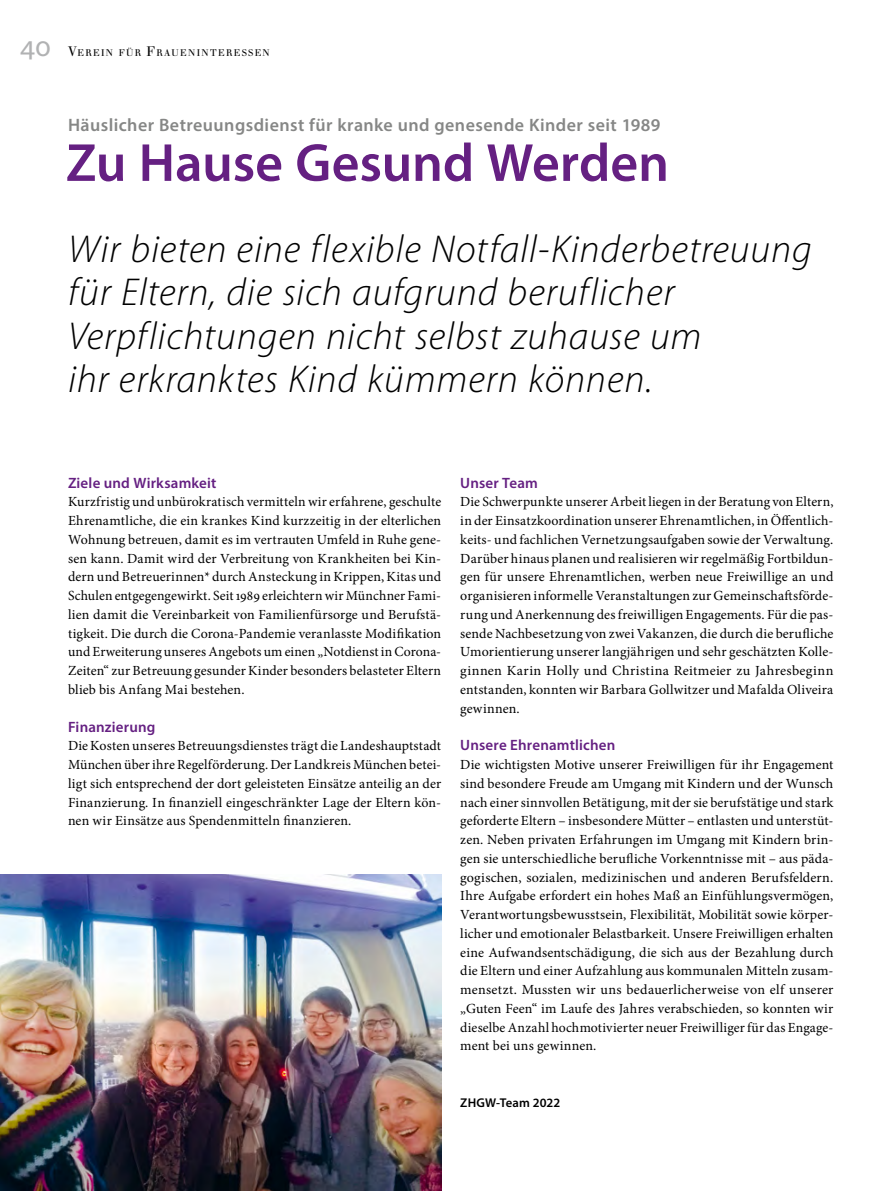
<style>
.page{position:relative;width:893px;height:1191px;background:#fff}
.page>*{position:absolute;margin:0;border:0;box-sizing:border-box;transform-origin:0 0}
.t1{font:600 54px "Myriad Pro";color:#652082}
.t2{font:italic 300 39px/43.5px "Myriad Pro";letter-spacing:.02em;color:#000}
.t3{font:30px "Myriad Pro";color:#b1b2b3}
.t4{font:600 18px "Myriad Pro";letter-spacing:.025em;color:#868786}
.t5{font:600 15px "Myriad Pro";letter-spacing:.01em;color:#652082}
.t6{font:13.95px/18.8px "Minion Pro";letter-spacing:.01em;color:#000;text-align:justify}
.t7{font:600 12.75px "Myriad Pro";letter-spacing:.015em;color:#000}
.t8{font:9.45px "Walbaum";letter-spacing:.145em;color:#000}
.s1{font-size:13.5px}
</style>
<div class="page">
<img style="left:0;top:874px;width:441px;height:317px">
<h3 class="t3" style="left:20px;top:28px;width:32px">40</h3>
<p class="t8" style="left:68px;top:47px;width:203px"><span class="s1">V</span>EREIN FÜR <span class="s1">F</span>RAUENINTERESSEN</p>
<p class="t4" style="left:68px;top:114px;width:594px">Häuslicher Betreuungsdienst für kranke und genesende Kinder seit 1989</p>
<h1 class="t1" style="left:66px;top:128px;width:605px">Zu Hause Gesund Werden</h1>
<h2 class="t2" style="left:68px;top:227px;width:745px">Wir bieten eine flexible Notfall-Kinderbetreuung für Eltern, die sich aufgrund beruflicher Verpflichtungen nicht selbst zuhause um<br>ihr erkranktes Kind kümmern können.</h2>
<p class="t5" style="left:68px;top:473px;width:150px">Ziele und Wirksamkeit</p>
<p class="t6" style="left:68px;top:492px;width:375px">Kurzfristig und unbürokratisch vermitteln wir erfahrene, geschulte Ehrenamtliche, die ein krankes Kind kurzzeitig in der elterlichen Wohnung betreuen, damit es im vertrauten Umfeld in Ruhe gene&shy;sen kann. Damit wird der Verbreitung von Krankheiten bei Kin&shy;dern und Betreuerinnen* durch Ansteckung in Krippen, Kitas und Schulen entgegengewirkt. Seit 1989 erleichtern wir Münchner Fami&shy;lien damit die Vereinbarkeit von Familienfürsorge und Berufstä&shy;tigkeit. Die durch die Corona-Pandemie veranlasste Modifikation und Erweiterung unseres Angebots um einen „Notdienst in Corona-Zeiten“ zur Betreuung gesunder Kinder besonders belasteter Eltern blieb bis Anfang Mai bestehen.</p>
<p class="t5" style="left:68px;top:717px;width:89px">Finanzierung</p>
<p class="t6" style="left:68px;top:736px;width:375px">Die Kosten unseres Betreuungsdienstes trägt die Landeshauptstadt München über ihre Regelförderung. Der Landkreis München betei&shy;ligt sich entsprechend der dort geleisteten Einsätze anteilig an der Finanzierung. In finanziell eingeschränkter Lage der Eltern kön&shy;nen wir Einsätze aus Spendenmitteln finanzieren.</p>
<p class="t5" style="left:460px;top:473px;width:79px">Unser Team</p>
<p class="t6" style="left:460px;top:492px;width:375px">Die Schwerpunkte unserer Arbeit liegen in der Beratung von Eltern, in der Einsatzkoordination unserer Ehrenamtlichen, in Öffentlich&shy;keits- und fachlichen Vernetzungsaufgaben sowie der Verwaltung.<br>Darüber hinaus planen und realisieren wir regelmäßig Fortbildun&shy;gen für unsere Ehrenamtlichen, werben neue Freiwillige an und organisieren informelle Veranstaltungen zur Gemeinschaftsförde&shy;rung und Anerkennung des freiwilligen Engagements. Für die pas&shy;sende Nachbesetzung von zwei Vakanzen, die durch die berufliche Umorientierung unserer langjährigen und sehr geschätzten Kolle&shy;ginnen Karin Holly und Christina Reitmeier zu Jahresbeginn entstanden, konnten wir Barbara Gollwitzer und Mafalda Oliveira gewinnen.</p>
<p class="t5" style="left:460px;top:735px;width:157px">Unsere Ehrenamtlichen</p>
<p class="t6" style="left:460px;top:755px;width:375px">Die wichtigsten Motive unserer Freiwilligen für ihr Engagement sind besondere Freude am Umgang mit Kindern und der Wunsch nach einer sinnvollen Betätigung, mit der sie berufstätige und stark geforderte Eltern – insbesondere Mütter – entlasten und unterstüt&shy;zen. Neben privaten Erfahrungen im Umgang mit Kindern brin&shy;gen sie unterschiedliche berufliche Vorkenntnisse mit – aus päda&shy;gogischen, sozialen, medizinischen und anderen Berufsfeldern.<br>Ihre Aufgabe erfordert ein hohes Maß an Einfühlungsvermögen, Verantwortungsbewusstsein, Flexibilität, Mobilität sowie körper&shy;licher und emotionaler Belastbarkeit. Unsere Freiwilligen erhalten eine Aufwandsentschädigung, die sich aus der Bezahlung durch die Eltern und einer Aufzahlung aus kommunalen Mitteln zusam&shy;mensetzt. Mussten wir uns bedauerlicherweise von elf unserer „Guten Feen“ im Laufe des Jahres verabschieden, so konnten wir dieselbe Anzahl hochmotivierter neuer Freiwilliger für das Engage&shy;ment bei uns gewinnen.</p>
<p class="t7" style="left:460px;top:1094px;width:101px">ZHGW-Team 2022</p>
</div>
